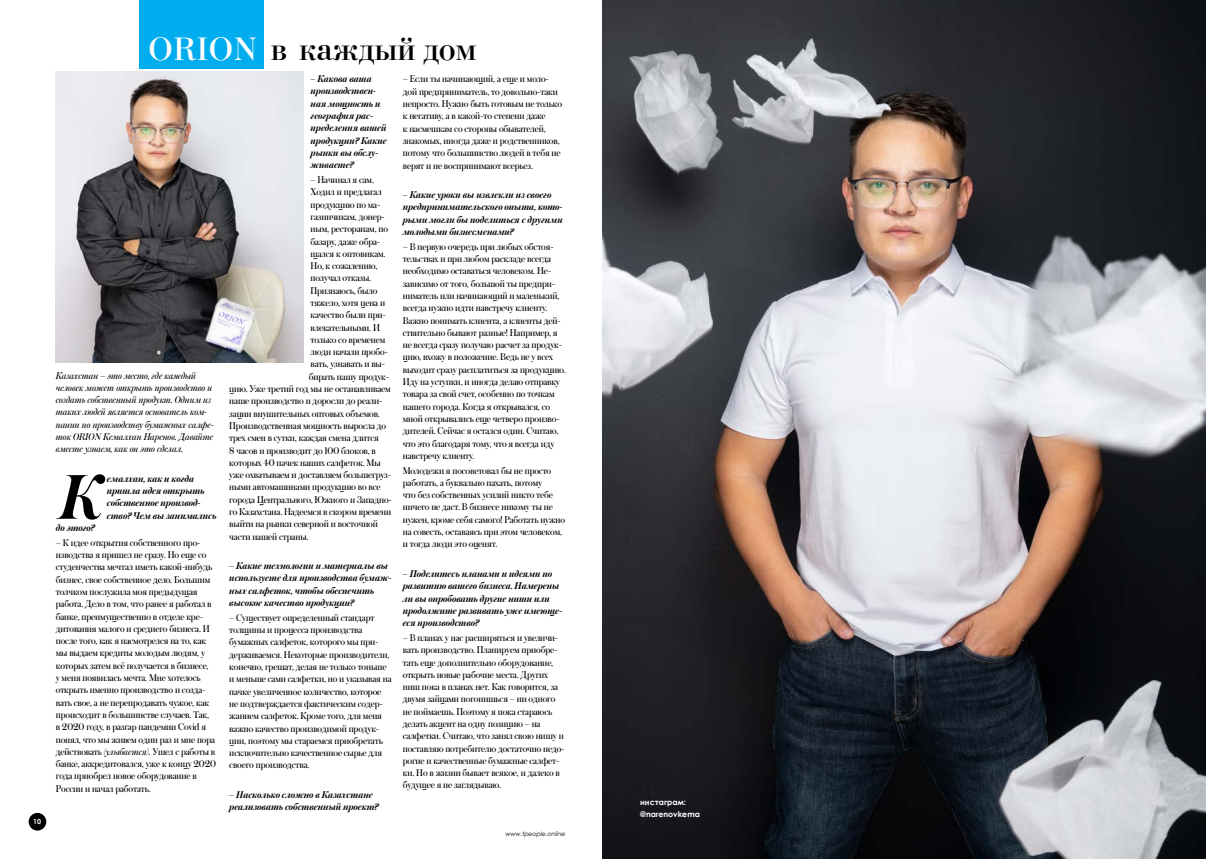
<style>
.page{position:relative;width:1206px;height:859px;background:#fff}
.page>*{position:absolute;margin:0;border:0;box-sizing:border-box;transform-origin:0 0}
.t1{font:italic 600 66.33px "Austin Cyr";color:#000}
.t2{font:34.12px "Bodoni";color:#000}
.t3{font:10.24px/12.2px "Austin Cyr";letter-spacing:-.01em;color:#000}
.t4{font:italic 600 10.24px/12.2px "Austin Cyr";letter-spacing:-.01em;color:#000}
.t5{font:italic 10.24px/12.2px "Austin Cyr";letter-spacing:-.01em;color:#000}
.t6{font:700 7.88px/11.9px "Century Gothic";color:#fff}
.t7{font:700 7px "Century Gothic";color:#fff}
.t8{font:italic 6.12px "Century Gothic";color:#000}
.s1{color:#fff}
.s2{font-style:italic}
</style>
<div class="page">
<div style="left:29px;top:812px;width:17px;height:18px;background:#000;border-radius:50%"></div>
<div style="left:140px;top:0;width:124px;height:68px;background:#00aeef"></div>
<img style="left:603px;top:0;width:602px;height:858px">
<img style="left:56px;top:72px;width:248px;height:290px">
<p class="t7" style="left:33px;top:816px;width:9px">10</p>
<h2 class="t2" style="left:148px;top:31px;width:330px"><span class="s1">ORION</span> в каждый дом</h2>
<p class="t5" style="left:56px;top:368px;width:160px">Казахстан – это место, где каждый человек может открыть производство и создать собственный продукт. Одним из таких людей является основатель ком&shy;пании по производству бумажных салфе&shy;ток ORION Кемалхан Наренов. Давайте вместе узнаем, как он это сделал.</p>
<h1 class="t1" style="left:60px;top:450px;width:45px">К</h1>
<p class="t4" style="left:107px;top:472px;width:111px">емалхан, как и когда пришла идея открыть собственное производ&shy;ство? Чем вы занимались</p>
<p class="t4" style="left:56px;top:521px;width:41px">до этого?</p>
<p class="t3" style="left:56px;top:536px;width:162px">– К идее открытия собственного про&shy;изводства я пришел не сразу. Но еще со студенчества мечтал иметь какой-нибудь бизнес, свое собственное дело. Большим толчком послужила моя предыдущая работа. Дело в том, что ранее я работал в банке, преимущественно в отделе кре&shy;дитования малого и среднего бизнеса. И после того, как я насмотрелся на то, как мы выдаем кредиты молодым людям, у которых затем всё получается в бизнесе,<br>у меня появилась мечта. Мне хотелось открыть именно производство и созда&shy;вать свое, а не перепродавать чужое, как происходит в большинстве случаев. Так, в 2020 году, в разгар пандемии Covid я понял, что мы живем один раз и мне пора действовать <span class="s2">(улыбается).</span> Ушел с работы в банке, аккредитовался, уже к концу 2020 года приобрел новое оборудование в России и начал работать.</p>
<p class="t4" style="left:310px;top:72px;width:78px">– Какова ваша производствен&shy;ная мощность и география рас&shy;пределения вашей продукции? Какие рынки вы обслу&shy;живаете?</p>
<p class="t3" style="left:310px;top:173px;width:65px">– Начинал я сам.</p>
<p class="t3" style="left:310px;top:185px;width:73px">Ходил и предлагал</p>
<p class="t3" style="left:310px;top:198px;width:71px">продукцию по ма-</p>
<p class="t3" style="left:310px;top:210px;width:76px">газинчикам, донер-</p>
<p class="t3" style="left:310px;top:222px;width:79px">ным, ресторанам, по</p>
<p class="t3" style="left:310px;top:235px;width:71px">базару, даже обра-</p>
<p class="t3" style="left:310px;top:247px;width:77px">щался к оптовикам.</p>
<p class="t3" style="left:310px;top:259px;width:68px">Но, к сожалению,</p>
<p class="t3" style="left:310px;top:271px;width:62px">получал отказы.</p>
<p class="t3" style="left:310px;top:284px;width:68px">Признаюсь, было</p>
<p class="t3" style="left:310px;top:296px;width:76px">тяжело, хотя цена и</p>
<p class="t3" style="left:310px;top:308px;width:77px">качество были при-</p>
<p class="t3" style="left:310px;top:321px;width:71px">влекательными. И</p>
<p class="t3" style="left:310px;top:333px;width:76px">только со временем</p>
<p class="t3" style="left:310px;top:345px;width:79px">люди начали пробо-</p>
<p class="t3" style="left:310px;top:357px;width:76px">вать, узнавать и вы-</p>
<p class="t3" style="left:309px;top:370px;width:82px">бирать нашу продук-</p>
<p class="t3" style="left:229px;top:382px;width:163px">цию. Уже третий год мы не останавливаем</p>
<p class="t3" style="left:229px;top:394px;width:155px">наше производство и доросли до реали-</p>
<p class="t3" style="left:229px;top:407px;width:152px">зации внушительных оптовых объемов.</p>
<p class="t3" style="left:229px;top:419px;width:158px">Производственная мощность выросла до</p>
<p class="t3" style="left:229px;top:431px;width:151px">трех смен в сутки, каждая смена длится</p>
<p class="t3" style="left:229px;top:443px;width:148px">8 часов и производит до 100 блоков, в</p>
<p class="t3" style="left:229px;top:456px;width:153px">которых 40 пачек наших салфеток. Мы</p>
<p class="t3" style="left:229px;top:468px;width:163px">уже охватываем и доставляем большегруз-</p>
<p class="t3" style="left:229px;top:480px;width:153px">ными автомашинами продукцию во все</p>
<p class="t3" style="left:229px;top:493px;width:164px">города Центрального, Южного и Западно-</p>
<p class="t3" style="left:229px;top:505px;width:163px">го Казахстана. Надеемся в скором времени</p>
<p class="t3" style="left:229px;top:517px;width:150px">выйти на рынки северной и восточной</p>
<p class="t3" style="left:229px;top:529px;width:81px">части нашей страны.</p>
<p class="t4" style="left:229px;top:559px;width:164px">– Какие технологии и материалы вы используете для производства бумаж&shy;ных салфеток, чтобы обеспечить высокое качество продукции?</p>
<p class="t3" style="left:229px;top:611px;width:164px">– Существует определенный стандарт толщины и процесса производства бумажных салфеток, которого мы при&shy;держиваемся. Некоторые производители, конечно, грешат, делая не только тоньше и меньше сами салфетки, но и указывая на пачке увеличенное количество, которое не подтверждается фактическим содер&shy;жанием салфеток. Кроме того, для меня важно качество производимой продук&shy;ции, поэтому мы стараемся приобретать исключительно качественное сырье для своего производства.</p>
<p class="t4" style="left:229px;top:787px;width:151px">– Насколько сложно в Казахстане реализовать собственный проект?</p>
<p class="t3" style="left:403px;top:73px;width:161px">– Если ты начинающий, а еще и моло&shy;дой предприниматель, то довольно-таки непросто. Нужно быть готовым не только к негативу, а в какой-то степени даже<br>к насмешкам со стороны обывателей, знакомых, иногда даже и родственников, потому что большинство людей в тебя не верят и не воспринимают всерьез.</p>
<p class="t4" style="left:403px;top:188px;width:162px">– Какие уроки вы извлекли из своего предпринимательского опыта, кото&shy;рыми могли бы поделиться с другими молодыми бизнесменами?</p>
<p class="t3" style="left:403px;top:240px;width:164px">– В первую очередь при любых обстоя&shy;тельствах и при любом раскладе всегда необходимо оставаться человеком. Не&shy;зависимо от того, большой ты предпри&shy;ниматель или начинающий и маленький, всегда нужно идти навстречу клиенту.<br>Важно понимать клиента, а клиенты дей&shy;ствительно бывают разные! Например, я не всегда сразу получаю расчет за продук&shy;цию, вхожу в положение. Ведь не у всех выходит сразу расплатиться за продукцию.<br>Иду на уступки, и иногда делаю отправку товара за свой счет, особенно по точкам нашего города. Когда я открывался, со мной открывались еще четверо произво&shy;дителей. Сейчас я остался один. Считаю, что это благодаря тому, что я всегда иду навстречу клиенту.</p>
<p class="t3" style="left:403px;top:463px;width:164px">Молодежи я посоветовал бы не просто работать, а буквально пахать, потому<br>что без собственных усилий никто тебе ничего не даст. В бизнесе никому ты не нужен, кроме себя самого! Работать нужно на совесть, оставаясь при этом человеком, и тогда люди это оценят.</p>
<p class="t4" style="left:403px;top:567px;width:161px">– Поделитесь планами и идеями по развитию вашего бизнеса. Намерены ли вы опробовать другие ниши или продолжите развивать уже имеюще&shy;еся производство?</p>
<p class="t3" style="left:403px;top:631px;width:163px">– В планах у нас расширяться и увеличи&shy;вать производство. Планируем приобре&shy;тать еще дополнительно оборудование, открыть новые рабочие места. Других ниш пока в планах нет. Как говорится, за двумя зайцами погонишься – ни одного не поймаешь. Поэтому я пока стараюсь делать акцент на одну позицию – на салфетки. Считаю, что занял свою нишу и поставляю потребителю достаточно недо&shy;рогие и качественные бумажные салфет&shy;ки. Но в жизни бывает всякое, и далеко в будущее я не заглядываю.</p>
<p class="t8" style="left:505px;top:829px;width:62px">www.tpeople.online</p>
<p class="t6" style="left:640px;top:795px;width:61px">инстаграм: @narenovkema</p>
</div>
